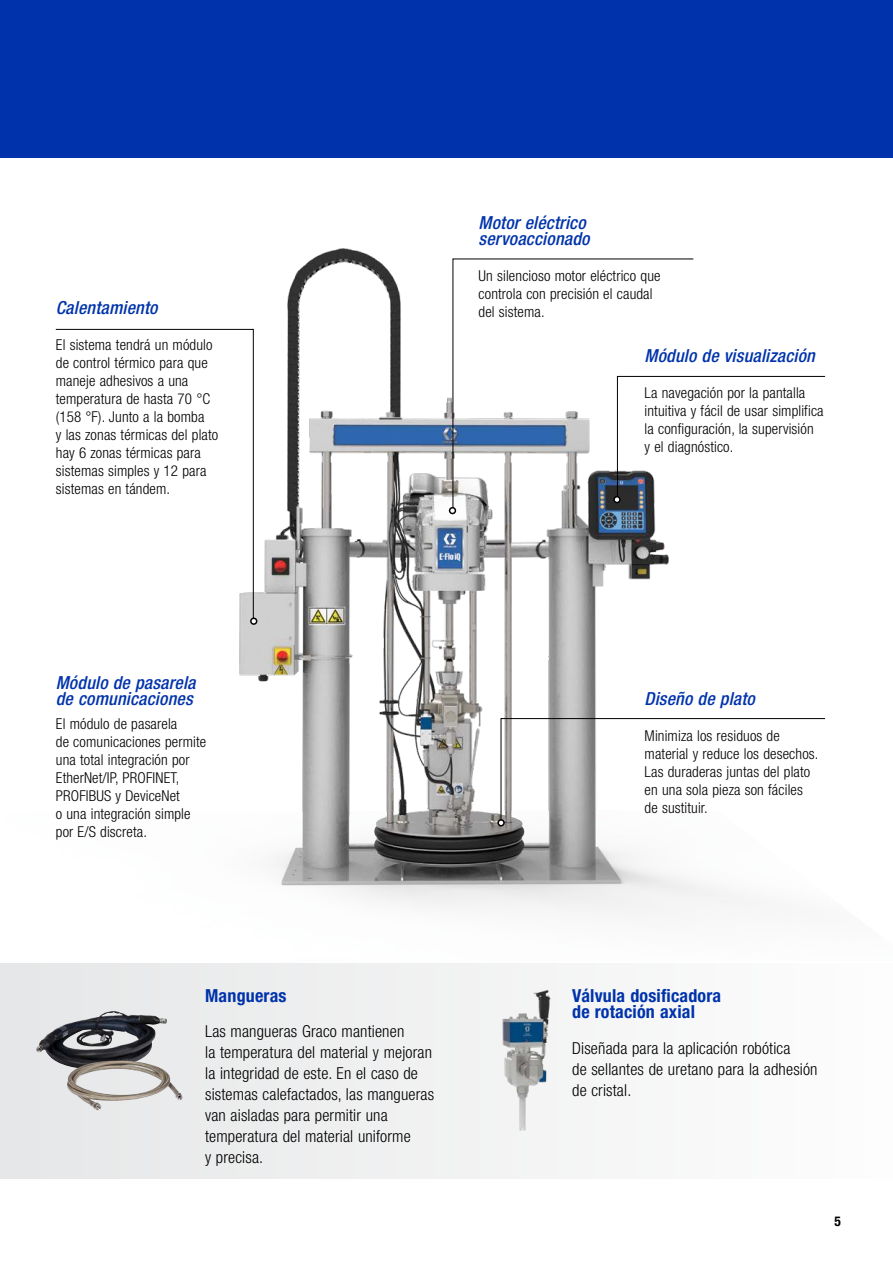
<style>
.page{position:relative;width:893px;height:1263px;background:#fff}
.page>*{position:absolute;margin:0;border:0;box-sizing:border-box;transform-origin:0 0}
.t1{font:italic 500 condensed 18px/16.5px "Helvetica Neue LT Std";letter-spacing:.01em;color:#0033ab}
.t2{font:700 condensed 18px/16.5px "Helvetica Neue LT Std";letter-spacing:.01em;color:#0033ab}
.t3{font:300 condensed 16.5px/21px "Helvetica Neue LT Std";letter-spacing:.01em;color:#000}
.t4{font:300 condensed 15px/18px "Helvetica Neue LT Std";letter-spacing:.01em;color:#000}
.t5{font:700 condensed 13.5px "Helvetica Neue LT Std";color:#000}
</style>
<div class="page">
<div style="left:0;top:0;width:893px;height:157px;background:#0033ab"></div>
<div style="left:0;top:963px;width:893px;height:216px;background:#f1f2f3"></div>
<img style="left:6px;top:157px;width:887px;height:757px">
<img style="left:36px;top:1011px;width:131px;height:58px">
<img style="left:67px;top:1060px;width:69px;height:50px">
<img style="left:502px;top:990px;width:49px;height:141px">
<svg style="left:452px;top:258px;width:242px;height:253px"></svg>
<div style="left:449px;top:507px;width:7px;height:7px;border:2px solid #000;border-radius:50%"></div>
<svg style="left:55px;top:328px;width:199px;height:294px"></svg>
<svg style="left:498px;top:718px;width:328px;height:108px"></svg>
<div style="left:497px;top:819px;width:8px;height:7px;border:2px solid #000;border-radius:50%"></div>
<div style="left:250px;top:617px;width:7px;height:8px;border:2px solid #000;border-radius:50%"></div>
<svg style="left:614px;top:375px;width:212px;height:127px"></svg>
<div style="left:613px;top:496px;width:8px;height:7px;border:2px solid #000;border-radius:50%"></div>
<p class="t1" style="left:56px;top:300px;width:103px">Calentamiento</p>
<p class="t4" style="left:56px;top:336px;width:164px">El sistema tendrá un módulo de control térmico para que maneje adhesivos a una temperatura de hasta 70 °C (158 °F). Junto a la bomba<br>y las zonas térmicas del plato hay 6 zonas térmicas para sistemas simples y 12 para sistemas en tándem.</p>
<p class="t1" style="left:479px;top:214px;width:112px">Motor eléctrico servoaccionado</p>
<p class="t4" style="left:479px;top:267px;width:183px">Un silencioso motor eléctrico que controla con precisión el caudal del sistema.</p>
<p class="t1" style="left:644px;top:347px;width:172px">Módulo de visualización</p>
<p class="t4" style="left:645px;top:384px;width:181px">La navegación por la pantalla intuitiva y fácil de usar simplifica la configuración, la supervisión<br>y el diagnóstico.</p>
<p class="t1" style="left:56px;top:674px;width:141px">Módulo de pasarela de comunicaciones</p>
<p class="t4" style="left:56px;top:715px;width:152px">El módulo de pasarela<br>de comunicaciones permite una total integración por<br>EtherNet/IP, PROFINET,<br>PROFIBUS y DeviceNet<br>o una integración simple por E/S discreta.</p>
<p class="t2" style="left:205px;top:987px;width:83px">Mangueras</p>
<p class="t3" style="left:205px;top:1021px;width:231px">Las mangueras Graco mantienen<br>la temperatura del material y mejoran la integridad de este. En el caso de sistemas calefactados, las mangueras van aisladas para permitir una temperatura del material uniforme<br>y precisa.</p>
<p class="t1" style="left:644px;top:691px;width:112px">Diseño de plato</p>
<p class="t4" style="left:645px;top:727px;width:175px">Minimiza los residuos de material y reduce los desechos.<br>Las duraderas juntas del plato en una sola pieza son fáciles de sustituir.</p>
<p class="t2" style="left:572px;top:987px;width:151px">Válvula dosificadora de rotación axial</p>
<p class="t3" style="left:572px;top:1037px;width:247px">Diseñada para la aplicación robótica<br>de sellantes de uretano para la adhesión de cristal.</p>
<p class="t5" style="left:834px;top:1213px;width:8px">5</p>
</div>
